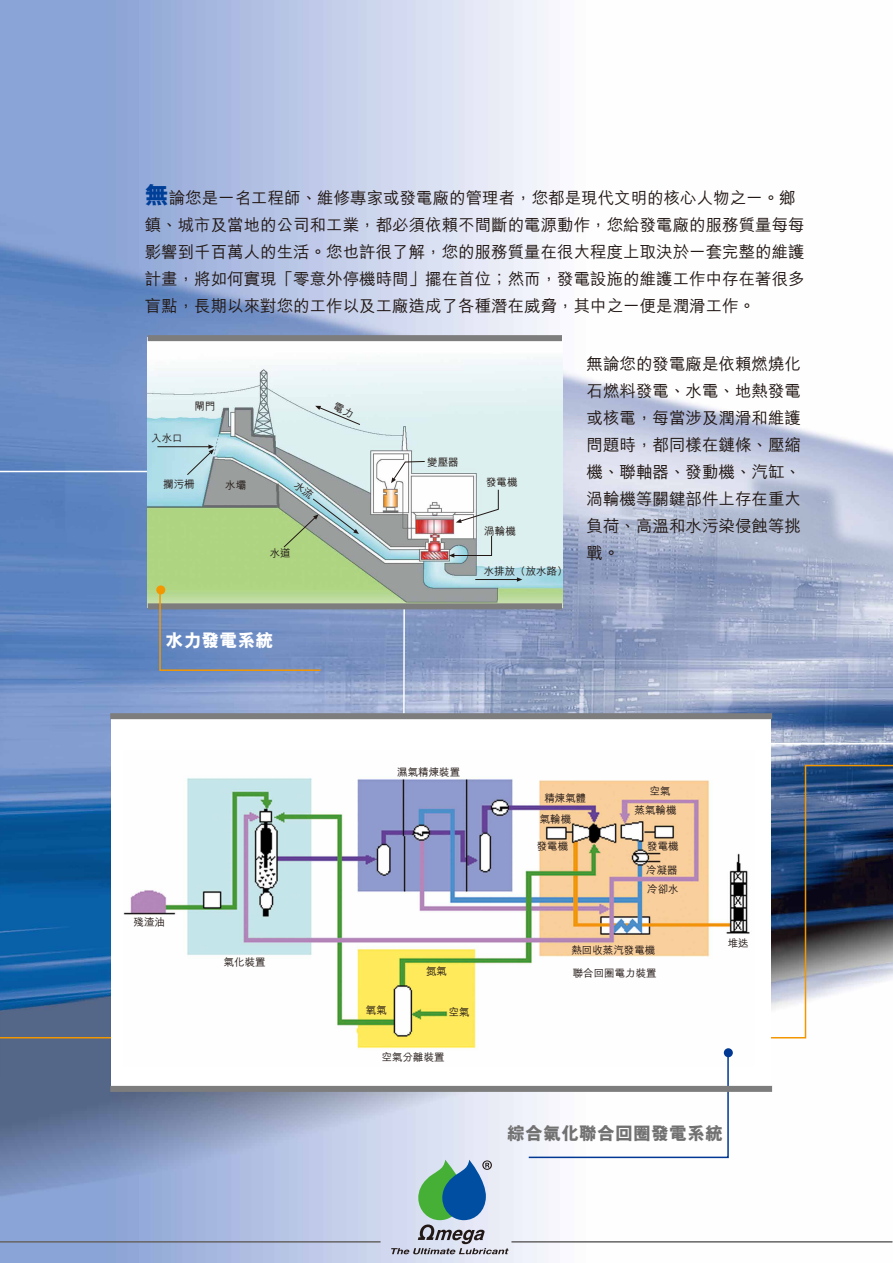
<style>
.page{position:relative;width:893px;height:1263px;background:#fff}
.page>*{position:absolute;margin:0;border:0;box-sizing:border-box;transform-origin:0 0}
.t1{font:800 18px "M Hei HK";color:#727171}
.t2{font:800 18px "M Hei HK";color:#fff}
.t3{font:500 16.5px/27px "M Hei HK";color:#221815}
.t4{font:500 10.5px "M Hei HK";color:#221815}
.s1{font-weight:800;font-size:24px;color:#003f98}
</style>
<div class="page">
<img style="left:0;top:0;width:893px;height:1263px">
<svg style="left:0;top:470px;width:893px;height:239px;background:#91a4ca"></svg>
<svg style="left:0;top:709px;width:893px;height:330px;background:#4f729c"></svg>
<img style="left:148px;top:341px;width:414px;height:262px">
<div style="left:156px;top:585px;width:9px;height:9px;background:#f39700;border-radius:50%"></div>
<div style="left:148px;top:335px;width:414px;height:6px;background:#7d7d7d"></div>
<div style="left:148px;top:603px;width:414px;height:6px;background:#7d7d7d"></div>
<svg style="left:159px;top:589px;width:163px;height:83px;background:#8199b1"></svg>
<svg style="left:517px;top:577px;width:5px;height:5px"></svg>
<hr style="left:475px;top:579px;width:42px;height:1px;background:#221815">
<svg style="left:187px;top:444px;width:27px;height:31px"></svg>
<hr style="left:157px;top:446px;width:52px;height:1px;background:#221815">
<svg style="left:449px;top:535px;width:43px;height:23px"></svg>
<svg style="left:456px;top:489px;width:43px;height:34px"></svg>
<svg style="left:391px;top:461px;width:34px;height:22px"></svg>
<hr style="left:0;top:1241px;width:381px;height:1px;background:#666464">
<hr style="left:511px;top:1241px;width:381px;height:1px;background:#666464">
<div style="left:111px;top:716px;width:660px;height:374px;background:#fff"></div>
<img style="left:123px;top:778px;width:627px;height:280px">
<div style="left:110px;top:713px;width:662px;height:6px;background:#7d7d7d"></div>
<div style="left:724px;top:1048px;width:9px;height:9px;background:#003894;border-radius:50%"></div>
<svg style="left:527px;top:1055px;width:202px;height:104px"></svg>
<div style="left:110px;top:1086px;width:662px;height:6px;background:#7d7d7d"></div>
<svg style="left:391px;top:1160px;width:118px;height:94px;background:#9db7c2"></svg>
<svg style="left:315px;top:402px;width:45px;height:23px"></svg>
<img style="left:283px;top:480px;width:76px;height:68px">
<p class="t3" style="left:145px;top:183px;width:662px"><span class="s1">無</span>論您是一名工程師、維修專家或發電廠的管理者，您都是現代文明的核心人物之一。鄉鎮、城市及當地的公司和工業，都必須依賴不間斷的電源動作，您給發電廠的服務質量每每影響到千百萬人的生活。您也許很了解，您的服務質量在很大程度上取決於一套完整的維護計畫，將如何實現「零意外停機時間」擺在首位；然而，發電設施的維護工作中存在著很多盲點，長期以來對您的工作以及工廠造成了各種潛在威脅，其中之一便是潤滑工作。</p>
<p class="t4" style="left:195px;top:398px;width:22px">閘門</p>
<p class="t4" style="left:151px;top:430px;width:33px">入水口</p>
<p class="t4" style="left:163px;top:477px;width:33px">攔污柵</p>
<p class="t4" style="left:225px;top:477px;width:22px">水壩</p>
<p class="t4" style="left:270px;top:546px;width:22px">水道</p>
<p class="t2" style="left:165px;top:629px;width:109px">水力發電系統</p>
<p class="t4" style="left:134px;top:915px;width:33px">殘渣油</p>
<p class="t4" style="left:224px;top:954px;width:43px">氣化裝置</p>
<p class="t4" style="left:427px;top:454px;width:33px">變壓器</p>
<p class="t4" style="left:486px;top:475px;width:33px">發電機</p>
<p class="t4" style="left:484px;top:523px;width:33px">渦輪機</p>
<p class="t4" style="left:484px;top:564px;width:85px">水排放（放水路）</p>
<p class="t3" style="left:586px;top:349px;width:216px;text-align:justify">無論您的發電廠是依賴燃燒化石燃料發電、水電、地熱發電或核電，每當涉及潤滑和維護問題時，都同樣在鏈條、壓縮機、聯軸器、發動機、汽缸、渦輪機等關鍵部件上存在重大負荷、高溫和水污染侵蝕等挑戰。</p>
<p class="t4" style="left:397px;top:765px;width:64px">濕氣精煉裝置</p>
<p class="t4" style="left:366px;top:1002px;width:22px">氧氣</p>
<p class="t4" style="left:426px;top:963px;width:22px">氮氣</p>
<p class="t4" style="left:449px;top:1004px;width:22px">空氣</p>
<p class="t4" style="left:382px;top:1049px;width:64px">空氣分離裝置</p>
<p class="t4" style="left:544px;top:790px;width:43px">精煉氣體</p>
<p class="t4" style="left:540px;top:811px;width:33px">氣輪機</p>
<p class="t4" style="left:650px;top:784px;width:22px">空氣</p>
<p class="t4" style="left:635px;top:803px;width:43px">蒸氣輪機</p>
<p class="t4" style="left:537px;top:839px;width:33px">發電機</p>
<p class="t4" style="left:647px;top:839px;width:33px">發電機</p>
<p class="t4" style="left:646px;top:862px;width:33px">冷凝器</p>
<p class="t4" style="left:647px;top:881px;width:33px">冷卻水</p>
<p class="t4" style="left:571px;top:942px;width:85px">熱回收蒸汽發電機</p>
<p class="t4" style="left:573px;top:965px;width:85px">聯合回圈電力裝置</p>
<p class="t4" style="left:728px;top:935px;width:22px">堆迭</p>
<p class="t1" style="left:507px;top:1121px;width:217px">綜合氣化聯合回圈發電系統</p>
</div>
